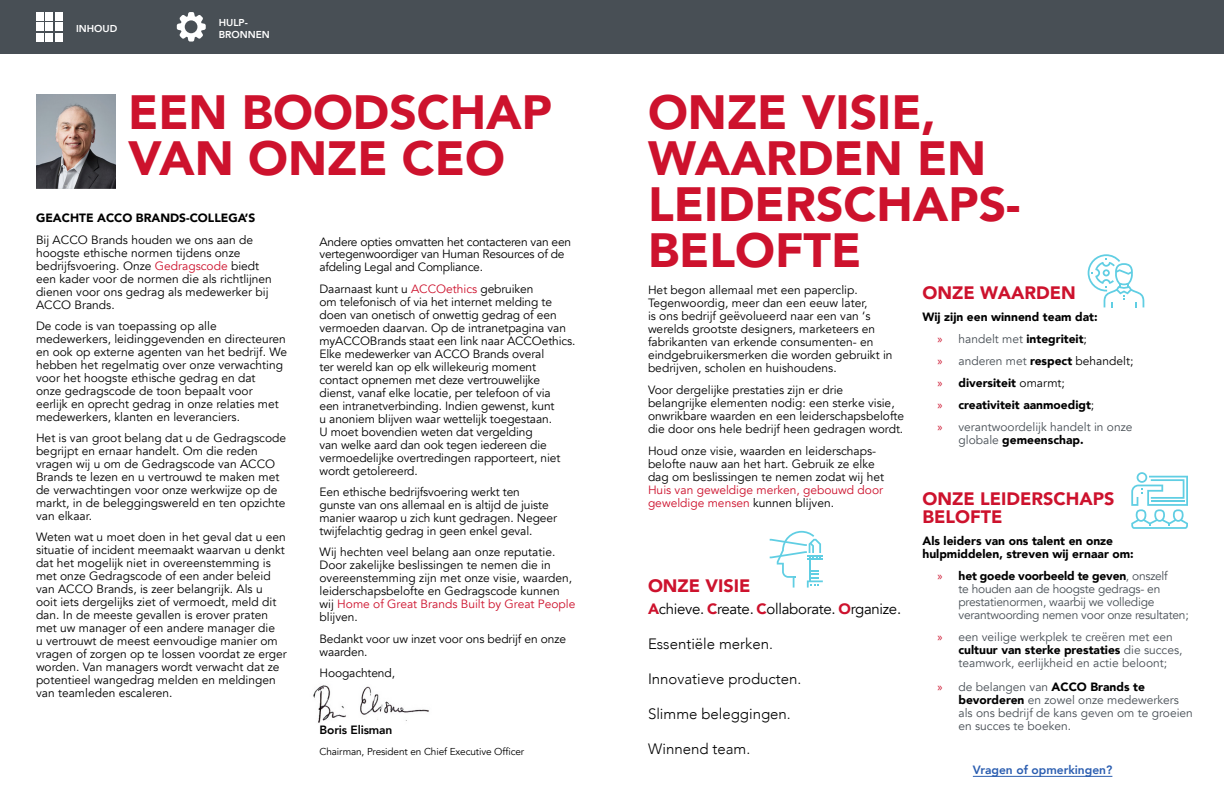
<style>
.page{position:relative;width:1224px;height:792px;background:#fff}
.page>*{position:absolute;margin:0;border:0;box-sizing:border-box;transform-origin:0 0}
.t1{font:900 48px/46px "Avenir";color:#cd122d}
.t2{font:900 18px/18px "Avenir";color:#cd122d}
.t3{font:300 15px "Avenir";color:#000}
.t4{font:15px "Avenir";letter-spacing:-.02em;color:#000}
.t5{font:12px/13px "Avenir";color:#000}
.t6{font:900 12px/22px "Avenir";color:#000}
.t7{font:12px/13px "Avenir";color:#484f55}
.t8{font:12px/13px "Avenir";letter-spacing:-.02em;color:#484f55}
.t9{font:12px/13px "Avenir";letter-spacing:-.02em;color:#000}
.t10{font:12px/13px "Avenir";color:#cd122d}
.t11{font:800 12px "Avenir";color:#2a5db0}
.t12{font:800 12px "Avenir";letter-spacing:-.01em;color:#000}
.t13{font:10px "Avenir";letter-spacing:-.01em;color:#000}
.t14{font:800 10px/12px "Avenir";color:#fff}
.s1{color:#cd122d}
.s2{color:#000}
.s3{font-family:"Myriad Pro";font-weight:400;color:#cd122d}
.s4{font-weight:400;color:#484f55}
.s5{font-weight:400}
.s6{font-family:"Myriad Pro";color:#cd122d}
.s7{font-weight:900;color:#000}
.s8{font-weight:900;color:#cd122d}
</style>
<div class="page">
<div style="left:0;top:0;width:1224px;height:54px;background:#484f55"></div>
<div style="left:36px;top:12px;width:8px;height:8px;background:#fff"></div>
<div style="left:36px;top:23px;width:8px;height:8px;background:#fff"></div>
<div style="left:36px;top:33px;width:8px;height:8px;background:#fff"></div>
<div style="left:46px;top:12px;width:7px;height:9px;background:#fff"></div>
<div style="left:46px;top:23px;width:7px;height:8px;background:#fff"></div>
<div style="left:46px;top:33px;width:7px;height:9px;background:#fff"></div>
<div style="left:55px;top:12px;width:8px;height:8px;background:#fff"></div>
<div style="left:55px;top:23px;width:8px;height:8px;background:#fff"></div>
<div style="left:55px;top:33px;width:8px;height:8px;background:#fff"></div>
<svg style="left:177px;top:12px;width:29px;height:30px"></svg>
<hr style="left:973px;top:776px;width:139px;height:1px;background:#2a5db0">
<img style="left:313px;top:685px;width:116px;height:38px">
<svg style="left:770px;top:531px;width:53px;height:57px"></svg>
<svg style="left:1088px;top:254px;width:56px;height:53px"></svg>
<svg style="left:1131px;top:472px;width:57px;height:57px"></svg>
<img style="left:36px;top:94px;width:80px;height:95px">
<p class="t14" style="left:76px;top:22px;width:43px">INHOUD</p>
<p class="t14" style="left:219px;top:16px;width:53px">HULP-<br>BRONNEN</p>
<h1 class="t1" style="left:128px;top:88px;width:425px">EEN BOODSCHAP<br>VAN ONZE CEO</h1>
<h1 class="t1" style="left:648px;top:88px;width:374px">ONZE VISIE,<br>WAARDEN EN<br>LEIDERSCHAPS-<br>BELOFTE</h1>
<p class="t6" style="left:36px;top:207px;width:221px">GEACHTE ACCO BRANDS-COLLEGA’S</p>
<p class="t5" style="left:36px;top:233px;width:237px">Bij ACCO Brands houden we ons aan de hoogste ethische normen tijdens onze bedrijfsvoering. Onze <span class="s1">Gedragscode</span> biedt een kader voor de normen die als richtlijnen dienen voor ons gedrag als medewerker bij ACCO Brands.</p>
<p class="t5" style="left:36px;top:320px;width:253px">De code is van toepassing op alle medewerkers, leidinggevenden en directeuren en ook op externe agenten van het bedrijf. We hebben het regelmatig over onze verwachting voor het hoogste ethische gedrag en dat<br>onze gedragscode de toon bepaalt voor eerlijk en oprecht gedrag in onze relaties met medewerkers, klanten en leveranciers.</p>
<p class="t5" style="left:36px;top:432px;width:252px">Het is van groot belang dat u de Gedragscode begrijpt en ernaar handelt. Om die reden vragen wij u om de Gedragscode van ACCO Brands te lezen en u vertrouwd te maken met de verwachtingen voor onze werkwijze op de markt, in de beleggingswereld en ten opzichte van elkaar.</p>
<p class="t5" style="left:36px;top:531px;width:252px">Weten wat u moet doen in het geval dat u een situatie of incident meemaakt waarvan u denkt dat het mogelijk niet in overeenstemming is met onze Gedragscode of een ander beleid van ACCO Brands, is zeer belangrijk. Als u<br>ooit iets dergelijks ziet of vermoedt, meld dit dan. In de meeste gevallen is erover praten met uw manager of een andere manager die<br>u vertrouwt de meest eenvoudige manier om vragen of zorgen op te lossen voordat ze erger worden. Van managers wordt verwacht dat ze potentieel wangedrag melden en meldingen van teamleden escaleren.</p>
<p class="t9" style="left:320px;top:235px;width:253px">Andere opties omvatten het contacteren van een vertegenwoordiger van Human Resources of de afdeling Legal and Compliance.</p>
<p class="t5" style="left:320px;top:282px;width:258px">Daarnaast kunt u <span class="s1">ACCOethics</span> gebruiken<br>om telefonisch of via het internet melding te doen van onetisch of onwettig gedrag of een vermoeden daarvan. Op de intranetpagina van myACCOBrands staat een link naar ACCOethics.<br>Elke medewerker van ACCO Brands overal<br>ter wereld kan op elk willekeurig moment contact opnemen met deze vertrouwelijke dienst, vanaf elke locatie, per telefoon of via<br>een intranetverbinding. Indien gewenst, kunt<br>u anoniem blijven waar wettelijk toegestaan.<br>U moet bovendien weten dat vergelding<br>van welke aard dan ook tegen iedereen die vermoedelijke overtredingen rapporteert, niet wordt getolereerd.</p>
<p class="t5" style="left:320px;top:486px;width:239px">Een ethische bedrijfsvoering werkt ten gunste van ons allemaal en is altijd de juiste manier waarop u zich kunt gedragen. Negeer twijfelachtig gedrag in geen enkel geval.</p>
<p class="t5" style="left:320px;top:546px;width:257px">Wij hechten veel belang aan onze reputatie.<br>Door zakelijke beslissingen te nemen die in overeenstemming zijn met onze visie, waarden, leiderschapsbelofte en Gedragscode kunnen wij <span class="s1">Home of Great Brands Built by Great People </span>blijven.</p>
<p class="t5" style="left:320px;top:632px;width:248px">Bedankt voor uw inzet voor ons bedrijf en onze waarden.</p>
<p class="t5" style="left:320px;top:666px;width:77px">Hoogachtend,</p>
<p class="t5" style="left:648px;top:284px;width:246px">Het begon allemaal met een paperclip.<br>Tegenwoordig, meer dan een eeuw later,<br>is ons bedrijf geëvolueerd naar een van ‘s werelds grootste designers, marketeers en fabrikanten van erkende consumenten- en eindgebruikersmerken die worden gebruikt in bedrijven, scholen en huishoudens.</p>
<p class="t5" style="left:648px;top:384px;width:258px">Voor dergelijke prestaties zijn er drie belangrijke elementen nodig: een sterke visie, onwrikbare waarden en een leiderschapsbelofte die door ons hele bedrijf heen gedragen wordt.</p>
<p class="t5" style="left:648px;top:445px;width:238px">Houd onze visie, waarden en leiderschaps&shy;belofte nauw aan het hart. Gebruik ze elke dag om beslissingen te nemen zodat wij het</p>
<p class="t10" style="left:648px;top:484px;width:237px">Huis van geweldige merken, gebouwd door geweldige mensen <span class="s2">kunnen blijven.</span></p>
<h2 class="t2" style="left:922px;top:283px;width:155px">ONZE WAARDEN</h2>
<p class="t6" style="left:938px;top:305px;width:197px;text-indent:-15px">Wij zijn een winnend team dat:<br><span class="s3">»</span> <span class="s4">handelt met</span> integriteit<span class="s5">;<br></span><span class="s3">»</span> <span class="s4">anderen met</span> respect <span class="s5">behandelt; </span><span class="s3">»</span> diversiteit <span class="s5">omarmt;<br></span><span class="s3">»</span> creativiteit aanmoedigt<span class="s5">;<br></span><span class="s3">»</span> <span class="s4">verantwoordelijk handelt in onze</span></p>
<p class="t6" style="left:958px;top:428px;width:127px"><span class="s4">globale</span> gemeenschap.</p>
<h2 class="t2" style="left:922px;top:489px;width:193px">ONZE LEIDERSCHAPS<br>BELOFTE</h2>
<p class="t6" style="left:922px;top:534px;width:213px;line-height:13px">Als leiders van ons talent en onze hulpmiddelen, streven wij ernaar om:</p>
<p class="t8" style="left:958px;top:569px;width:232px;text-indent:-21px"><span class="s6">»</span> <span class="s7">het goede voorbeeld te geven</span>, onszelf<br>te houden aan de hoogste gedrags- en prestatienormen, waarbij we volledige verantwoording nemen voor onze resultaten;</p>
<p class="t7" style="left:958px;top:630px;width:226px;text-indent:-21px"><span class="s6">»</span> een veilige werkplek te creëren met een <span class="s7">cultuur van sterke prestaties</span> die succes, teamwork, eerlijkheid en actie beloont;</p>
<p class="t7" style="left:958px;top:680px;width:236px;text-indent:-21px"><span class="s6">»</span> de belangen van <span class="s7">ACCO Brands te bevorderen</span> en zowel onze medewerkers als ons bedrijf de kans geven om te groeien en succes te boeken.</p>
<h2 class="t2" style="left:648px;top:577px;width:104px">ONZE VISIE</h2>
<p class="t4" style="left:648px;top:600px;width:255px"><span class="s8">A</span>chieve. <span class="s8">C</span>reate. <span class="s8">C</span>ollaborate. <span class="s8">O</span>rganize.</p>
<p class="t3" style="left:648px;top:635px;width:127px">Essentiële merken.</p>
<p class="t3" style="left:648px;top:670px;width:155px">Innovatieve producten.</p>
<p class="t3" style="left:648px;top:705px;width:144px">Slimme beleggingen.</p>
<p class="t3" style="left:648px;top:740px;width:104px">Winnend team.</p>
<p class="t12" style="left:320px;top:720px;width:75px">Boris Elisman</p>
<p class="t13" style="left:320px;top:746px;width:206px">Chairman, President en Chief Executive Officer</p>
<p class="t11" style="left:973px;top:761px;width:141px">Vragen of opmerkingen?</p>
</div>
